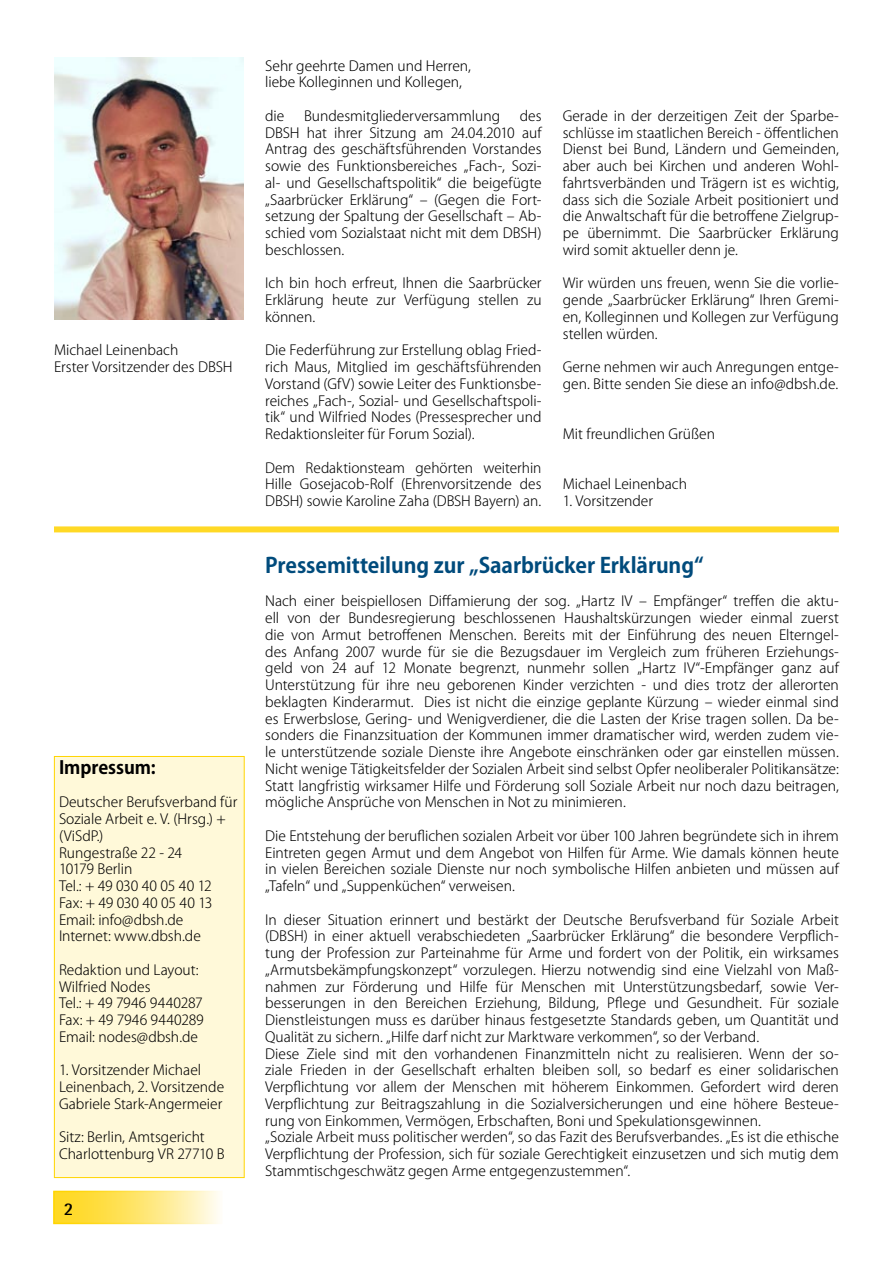
<style>
.page{position:relative;width:893px;height:1263px;background:#fff}
.page>*{position:absolute;margin:0;border:0;box-sizing:border-box;transform-origin:0 0}
.t1{font:700 21px "Koz Go Pro";letter-spacing:-.005em;color:#004b7c}
.t2{font:700 18px "Koz Go Pro";letter-spacing:-.005em;color:#000}
.t3{font:700 18px "Rotis Semi Sans";color:#000}
.t4{font:300 13.95px/16.8px "Koz Go Pro";color:#000}
</style>
<div class="page">
<svg style="left:53px;top:1191px;width:167px;height:33px;background:#ffe673"></svg>
<img style="left:54px;top:57px;width:190px;height:262px">
<div style="left:54px;top:756px;width:190px;height:421px;background:#fff9d9"></div>
<div style="left:54px;top:756px;width:191px;height:422px;border:1px solid #ffd500"></div>
<div style="left:54px;top:526px;width:785px;height:6px;background:#ffd925"></div>
<p class="t4" style="left:54px;top:342px;width:180px">Michael Leinenbach<br>Erster Vorsitzender des DBSH</p>
<p class="t2" style="left:59px;top:756px;width:98px">Impressum:</p>
<p class="t4" style="left:59px;top:794px;width:180px">Deutscher Berufsverband für<br>Soziale Arbeit e. V. (Hrsg.) + (ViSdP.)<br>Rungestraße 22 - 24<br>10179 Berlin<br>Tel.: + 49 030 40 05 40 12<br>Fax: + 49 030 40 05 40 13<br>Email: info@dbsh.de<br>Internet: www.dbsh.de</p>
<p class="t4" style="left:59px;top:961px;width:146px">Redaktion und Layout:<br>Wilfried Nodes<br>Tel.: + 49 7946 9440287<br>Fax: + 49 7946 9440289<br>Email: nodes@dbsh.de</p>
<p class="t4" style="left:59px;top:1062px;width:167px">1. Vorsitzender Michael<br>Leinenbach, 2. Vorsitzende<br>Gabriele Stark-Angermeier</p>
<p class="t4" style="left:59px;top:1129px;width:167px">Sitz: Berlin, Amtsgericht<br>Charlottenburg VR 27710 B</p>
<p class="t3" style="left:64px;top:1198px;width:11px">2</p>
<p class="t4" style="left:265px;top:57px;width:207px">Sehr geehrte Damen und Herren, liebe Kolleginnen und Kollegen,</p>
<p class="t4" style="left:265px;top:108px;width:21px">die</p>
<p class="t4" style="left:304px;top:108px;width:198px">Bundesmitgliederversammlung</p>
<p class="t4" style="left:265px;top:108px;width:278px;text-align:justify;text-indent:255px">des DBSH hat ihrer Sitzung am 24.04.2010 auf Antrag des geschäftsführenden Vorstandes sowie des Funktionsbereiches „Fach-, Sozi&shy;al- und Gesellschaftspolitik“ die beigefügte „Saarbrücker Erklärung“ – (Gegen die Fort&shy;setzung der Spaltung der Gesellschaft – Ab&shy;schied vom Sozialstaat nicht mit dem DBSH) beschlossen.</p>
<p class="t4" style="left:265px;top:275px;width:278px;text-align:justify">Ich bin hoch erfreut, Ihnen die Saarbrücker Erklärung heute zur Verfügung stellen zu können.</p>
<p class="t4" style="left:265px;top:342px;width:278px;text-align:justify">Die Federführung zur Erstellung oblag Fried&shy;rich Maus, Mitglied im geschäftsführenden Vorstand (GfV) sowie Leiter des Funktionsbe&shy;reiches „Fach-, Sozial- und Gesellschaftspoli&shy;tik“ und Wilfried Nodes (Pressesprecher und Redaktionsleiter für Forum Sozial).</p>
<p class="t4" style="left:265px;top:459px;width:278px;text-align:justify">Dem Redaktionsteam gehörten weiterhin Hille Gosejacob-Rolf (Ehrenvorsitzende des DBSH) sowie Karoline Zaha (DBSH Bayern) an.</p>
<p class="t4" style="left:563px;top:108px;width:278px;text-align:justify">Gerade in der derzeitigen Zeit der Sparbe&shy;schlüsse im staatlichen Bereich - öffentlichen Dienst bei Bund, Ländern und Gemeinden, aber auch bei Kirchen und anderen Wohl&shy;fahrtsverbänden und Trägern ist es wichtig, dass sich die Soziale Arbeit positioniert und die Anwaltschaft für die betroffene Zielgrup&shy;pe übernimmt. Die Saarbrücker Erklärung wird somit aktueller denn je.</p>
<p class="t4" style="left:563px;top:275px;width:278px;text-align:justify">Wir würden uns freuen, wenn Sie die vorlie&shy;gende „Saarbrücker Erklärung“ Ihren Gremi&shy;en, Kolleginnen und Kollegen zur Verfügung stellen würden.</p>
<p class="t4" style="left:563px;top:359px;width:278px">Gerne nehmen wir auch Anregungen entge&shy;gen. Bitte senden Sie diese an info@dbsh.de.</p>
<p class="t4" style="left:563px;top:426px;width:154px">Mit freundlichen Grüßen</p>
<p class="t4" style="left:563px;top:476px;width:126px">Michael Leinenbach</p>
<p class="t4" style="left:563px;top:493px;width:92px">1. Vorsitzender</p>
<h1 class="t1" style="left:265px;top:552px;width:440px">Pressemitteilung zur „Saarbrücker Erklärung“</h1>
<p class="t4" style="left:265px;top:593px;width:575px;text-align:justify">Nach einer beispiellosen Diffamierung der sog. „Hartz IV – Empfänger“ treffen die aktu&shy;ell von der Bundesregierung beschlossenen Haushaltskürzungen wieder einmal zuerst die von Armut betroffenen Menschen. Bereits mit der Einführung des neuen Elterngel&shy;des Anfang 2007 wurde für sie die Bezugsdauer im Vergleich zum früheren Erziehungs&shy;geld von 24 auf 12 Monate begrenzt, nunmehr sollen „Hartz IV“-Empfänger ganz auf Unterstützung für ihre neu geborenen Kinder verzichten - und dies trotz der allerorten beklagten Kinderarmut. Dies ist nicht die einzige geplante Kürzung – wieder einmal sind es Erwerbslose, Gering- und Wenigverdiener, die die Lasten der Krise tragen sollen. Da be&shy;sonders die Finanzsituation der Kommunen immer dramatischer wird, werden zudem vie&shy;le unterstützende soziale Dienste ihre Angebote einschränken oder gar einstellen müssen.<br>Nicht wenige Tätigkeitsfelder der Sozialen Arbeit sind selbst Opfer neoliberaler Politikansätze:<br>Statt langfristig wirksamer Hilfe und Förderung soll Soziale Arbeit nur noch dazu beitragen, mögliche Ansprüche von Menschen in Not zu minimieren.</p>
<p class="t4" style="left:265px;top:827px;width:575px;text-align:justify">Die Entstehung der beruflichen sozialen Arbeit vor über 100 Jahren begründete sich in ihrem Eintreten gegen Armut und dem Angebot von Hilfen für Arme. Wie damals können heute in vielen Bereichen soziale Dienste nur noch symbolische Hilfen anbieten und müssen auf „Tafeln“ und „Suppenküchen“ verweisen.</p>
<p class="t4" style="left:265px;top:911px;width:575px">In dieser Situation erinnert und bestärkt der Deutsche Berufsverband für Soziale Arbeit (DBSH) in einer aktuell verabschiedeten „Saarbrücker Erklärung“ die besondere Verpflich&shy;tung der Profession zur Parteinahme für Arme und fordert von der Politik, ein wirksames „Armutsbekämpfungskonzept“ vorzulegen. Hierzu notwendig sind eine Vielzahl von Maß&shy;nahmen zur Förderung und Hilfe für Menschen mit Unterstützungsbedarf, sowie Ver&shy;besserungen in den Bereichen Erziehung, Bildung, Pflege und Gesundheit. Für soziale Dienstleistungen muss es darüber hinaus festgesetzte Standards geben, um Quantität und Qualität zu sichern. „Hilfe darf nicht zur Marktware verkommen“, so der Verband.<br>Diese Ziele sind mit den vorhandenen Finanzmitteln nicht zu realisieren. Wenn der so&shy;ziale Frieden in der Gesellschaft erhalten bleiben soll, so bedarf es einer solidarischen Verpflichtung vor allem der Menschen mit höherem Einkommen. Gefordert wird deren Verpflichtung zur Beitragszahlung in die Sozialversicherungen und eine höhere Besteue&shy;rung von Einkommen, Vermögen, Erbschaften, Boni und Spekulationsgewinnen.<br>„Soziale Arbeit muss politischer werden“, so das Fazit des Berufsverbandes. „Es ist die ethische Verpflichtung der Profession, sich für soziale Gerechtigkeit einzusetzen und sich mutig dem Stammtischgeschwätz gegen Arme entgegenzustemmen“.</p>
</div>
